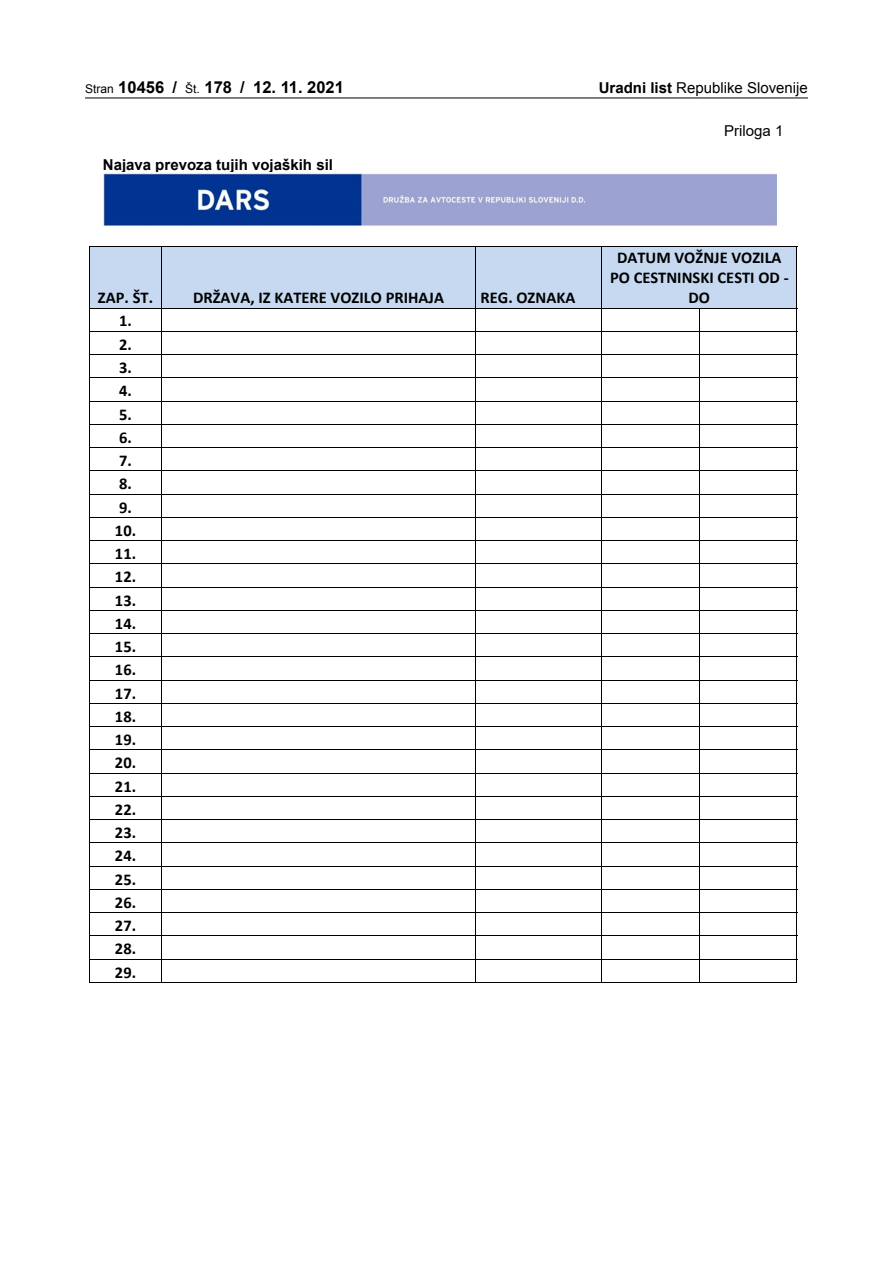
<style>
.page{position:relative;width:893px;height:1263px;background:#fff}
.page>*{position:absolute;margin:0;border:0;box-sizing:border-box;transform-origin:0 0}
.t1{font:700 16.5px/23.2px "Calibri";color:#000;text-align:center}
.t2{font:700 16.5px "Arial";color:#000}
.t3{font:15px "Arial";color:#000}
.t4{font:700 15px "Arial";color:#000}
.s1{font-weight:400;font-size:12px}
.s2{font-weight:700}
</style>
<div class="page">
<hr style="left:85px;top:98px;width:723px;height:1px;background:#000">
<div style="left:90px;top:247px;width:72px;height:61px;background:#c6d9f1"></div>
<div style="left:162px;top:247px;width:313px;height:61px;background:#c6d9f1"></div>
<div style="left:476px;top:247px;width:126px;height:61px;background:#c6d9f1"></div>
<div style="left:602px;top:247px;width:194px;height:61px;background:#c6d9f1"></div>
<hr style="left:89px;top:247px;width:708px;height:1px;background:#000">
<hr style="left:89px;top:247px;width:1px;height:61px;background:#000">
<hr style="left:162px;top:247px;width:1px;height:61px;background:#000">
<hr style="left:475px;top:247px;width:1px;height:61px;background:#000">
<hr style="left:602px;top:247px;width:1px;height:61px;background:#000">
<hr style="left:797px;top:247px;width:1px;height:61px;background:#000">
<hr style="left:89px;top:308px;width:708px;height:1px;background:#000">
<hr style="left:89px;top:331px;width:708px;height:1px;background:#000">
<hr style="left:89px;top:354px;width:708px;height:1px;background:#000">
<hr style="left:89px;top:377px;width:708px;height:1px;background:#000">
<hr style="left:89px;top:401px;width:708px;height:1px;background:#000">
<hr style="left:89px;top:424px;width:708px;height:1px;background:#000">
<hr style="left:89px;top:447px;width:708px;height:1px;background:#000">
<hr style="left:89px;top:470px;width:708px;height:1px;background:#000">
<hr style="left:89px;top:494px;width:708px;height:1px;background:#000">
<hr style="left:89px;top:517px;width:708px;height:1px;background:#000">
<hr style="left:89px;top:540px;width:708px;height:1px;background:#000">
<hr style="left:89px;top:563px;width:708px;height:1px;background:#000">
<hr style="left:89px;top:587px;width:708px;height:1px;background:#000">
<hr style="left:89px;top:610px;width:708px;height:1px;background:#000">
<hr style="left:89px;top:633px;width:708px;height:1px;background:#000">
<hr style="left:89px;top:656px;width:708px;height:1px;background:#000">
<hr style="left:89px;top:680px;width:708px;height:1px;background:#000">
<hr style="left:89px;top:703px;width:708px;height:1px;background:#000">
<hr style="left:89px;top:726px;width:708px;height:1px;background:#000">
<hr style="left:89px;top:749px;width:708px;height:1px;background:#000">
<hr style="left:89px;top:773px;width:708px;height:1px;background:#000">
<hr style="left:89px;top:796px;width:708px;height:1px;background:#000">
<hr style="left:89px;top:819px;width:708px;height:1px;background:#000">
<hr style="left:89px;top:842px;width:708px;height:1px;background:#000">
<hr style="left:89px;top:866px;width:708px;height:1px;background:#000">
<hr style="left:89px;top:889px;width:708px;height:1px;background:#000">
<hr style="left:89px;top:912px;width:708px;height:1px;background:#000">
<hr style="left:89px;top:935px;width:708px;height:1px;background:#000">
<hr style="left:89px;top:959px;width:708px;height:1px;background:#000">
<svg style="left:89px;top:309px;width:1px;height:673px"></svg>
<hr style="left:89px;top:982px;width:73px;height:1px;background:#000">
<hr style="left:162px;top:982px;width:313px;height:1px;background:#000">
<svg style="left:475px;top:309px;width:1px;height:674px"></svg>
<hr style="left:476px;top:982px;width:126px;height:1px;background:#000">
<hr style="left:602px;top:982px;width:97px;height:1px;background:#000">
<svg style="left:699px;top:309px;width:1px;height:674px"></svg>
<hr style="left:700px;top:982px;width:97px;height:1px;background:#000">
<svg style="left:797px;top:308px;width:1px;height:652px"></svg>
<img style="left:103px;top:173px;width:673px;height:53px">
<p class="t2" style="left:85px;top:75px;width:260px"><span class="s1">Stran</span> 10456 / <span class="s1">Št.</span> 178 / 12. 11. 2021</p>
<p class="t3" style="left:599px;top:77px;width:211px"><span class="s2">Uradni list</span> Republike Slovenije</p>
<p class="t3" style="left:724px;top:120px;width:61px">Priloga 1</p>
<p class="t4" style="left:103px;top:154px;width:232px">Najava prevoza tujih vojaških sil</p>
<p class="t1" style="left:98px;top:286px;width:57px">ZAP. ŠT.</p>
<p class="t1" style="left:193px;top:286px;width:252px">DRŽAVA, IZ KATERE VOZILO PRIHAJA</p>
<p class="t1" style="left:481px;top:286px;width:96px">REG. OZNAKA</p>
<p class="t1" style="left:115px;top:309px;width:23px;text-align:left">1.<br>2.<br>3.<br>4.<br>5.<br>6.<br>7.<br>8.<br>9.<br>10.<br>11.<br>12.<br>13.<br>14.<br>15.<br>16.<br>17.<br>18.<br>19.<br>20.<br>21.<br>22.<br>23.<br>24.<br>25.<br>26.<br>27.<br>28.<br>29.</p>
<p class="t1" style="left:610px;top:247px;width:180px;line-height:20.1px">DATUM VOŽNJE VOZILA<br>PO CESTNINSKI CESTI OD ‐<br>DO</p>
</div>
